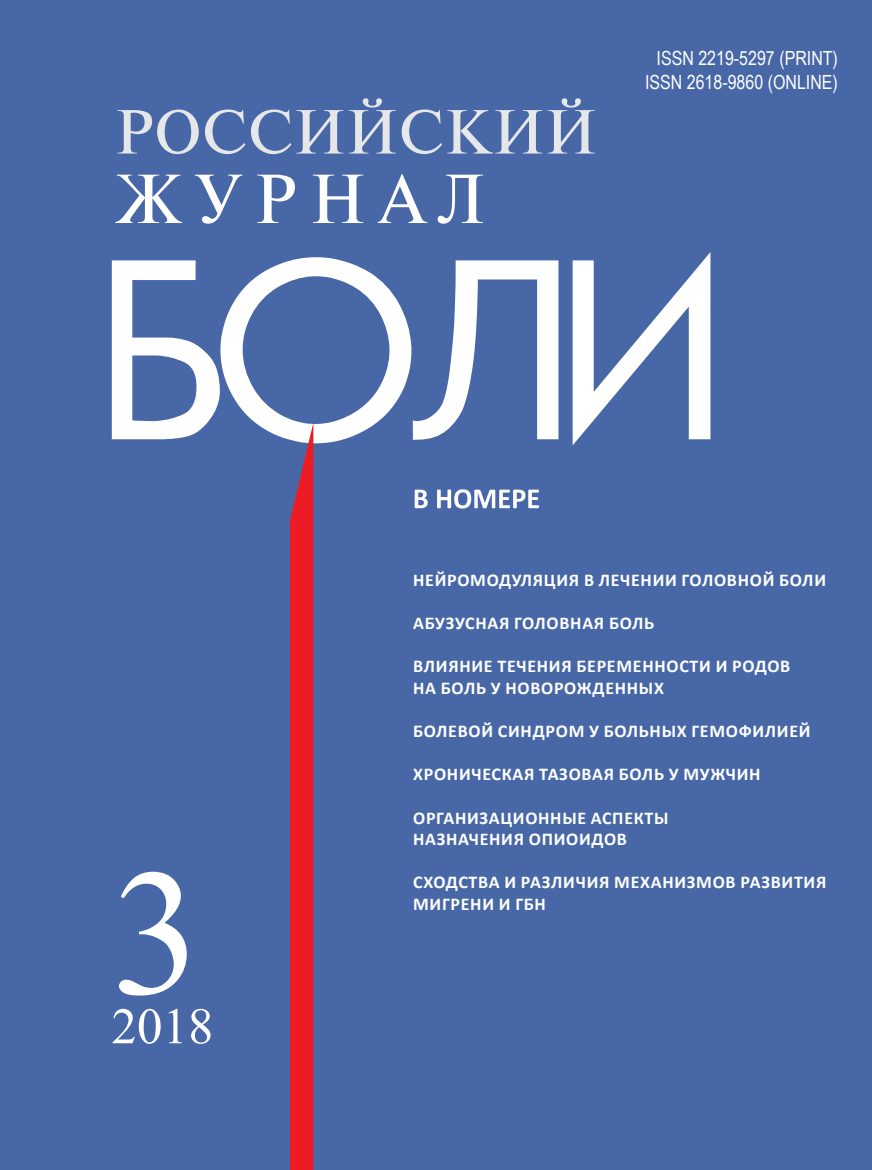
<style>
.page{position:relative;width:872px;height:1170px;background:#fff}
.page>*{position:absolute;margin:0;border:0;box-sizing:border-box;transform-origin:0 0}
.t1{font:180px "Times New Roman";color:#fff}
.t2{font:51px "Times New Roman";color:#fff}
.t3{font:19.5px/23.4px "Arial Narrow";color:#fff;text-align:center}
.t4{font:700 18px/21.6px "Calibri";letter-spacing:.04em;color:#fff}
</style>
<div class="page">
<div style="left:0;top:0;width:872px;height:1169px;background:#4767a6"></div>
<svg style="left:572px;top:252px;width:138px;height:193px"></svg>
<svg style="left:115px;top:175px;width:67px;height:48px"></svg>
<svg style="left:195px;top:175px;width:47px;height:49px"></svg>
<svg style="left:257px;top:175px;width:38px;height:48px"></svg>
<svg style="left:313px;top:175px;width:50px;height:48px"></svg>
<svg style="left:378px;top:174px;width:49px;height:49px"></svg>
<svg style="left:437px;top:175px;width:46px;height:49px"></svg>
<svg style="left:118px;top:109px;width:81px;height:45px"></svg>
<svg style="left:205px;top:109px;width:40px;height:45px"></svg>
<svg style="left:251px;top:109px;width:92px;height:45px"></svg>
<svg style="left:349px;top:98px;width:47px;height:55px"></svg>
<svg style="left:402px;top:109px;width:140px;height:45px"></svg>
<svg style="left:548px;top:98px;width:46px;height:55px"></svg>
<svg style="left:112px;top:257px;width:446px;height:912px"></svg>
<h1 class="t1" style="left:112px;top:812px;width:91px">3</h1>
<h2 class="t2" style="left:111px;top:991px;width:103px">2018</h2>
<p class="t3" style="left:645px;top:46px;width:194px">ISSN 2219-5297 (PRINT)<br>ISSN 2618-9860 (ONLINE)</p>
<p class="t4" style="left:413px;top:568px;width:414px">НЕЙРОМОДУЛЯЦИЯ В ЛЕЧЕНИИ ГОЛОВНОЙ БОЛИ</p>
<p class="t4" style="left:413px;top:611px;width:242px">АБУЗУСНАЯ ГОЛОВНАЯ БОЛЬ</p>
<p class="t4" style="left:413px;top:654px;width:379px">ВЛИЯНИЕ ТЕЧЕНИЯ БЕРЕМЕННОСТИ И РОДОВ<br>НА БОЛЬ У НОВОРОЖДЕННЫХ</p>
<p class="t4" style="left:413px;top:719px;width:399px">БОЛЕВОЙ СИНДРОМ У БОЛЬНЫХ ГЕМОФИЛИЕЙ</p>
<p class="t4" style="left:413px;top:762px;width:349px">ХРОНИЧЕСКАЯ ТАЗОВАЯ БОЛЬ У МУЖЧИН</p>
<p class="t4" style="left:413px;top:806px;width:257px">ОРГАНИЗАЦИОННЫЕ АСПЕКТЫ<br>НАЗНАЧЕНИЯ ОПИОИДОВ</p>
<p class="t4" style="left:413px;top:870px;width:415px">СХОДСТВА И РАЗЛИЧИЯ МЕХАНИЗМОВ РАЗВИТИЯ<br>МИГРЕНИ И ГБН</p>
</div>
